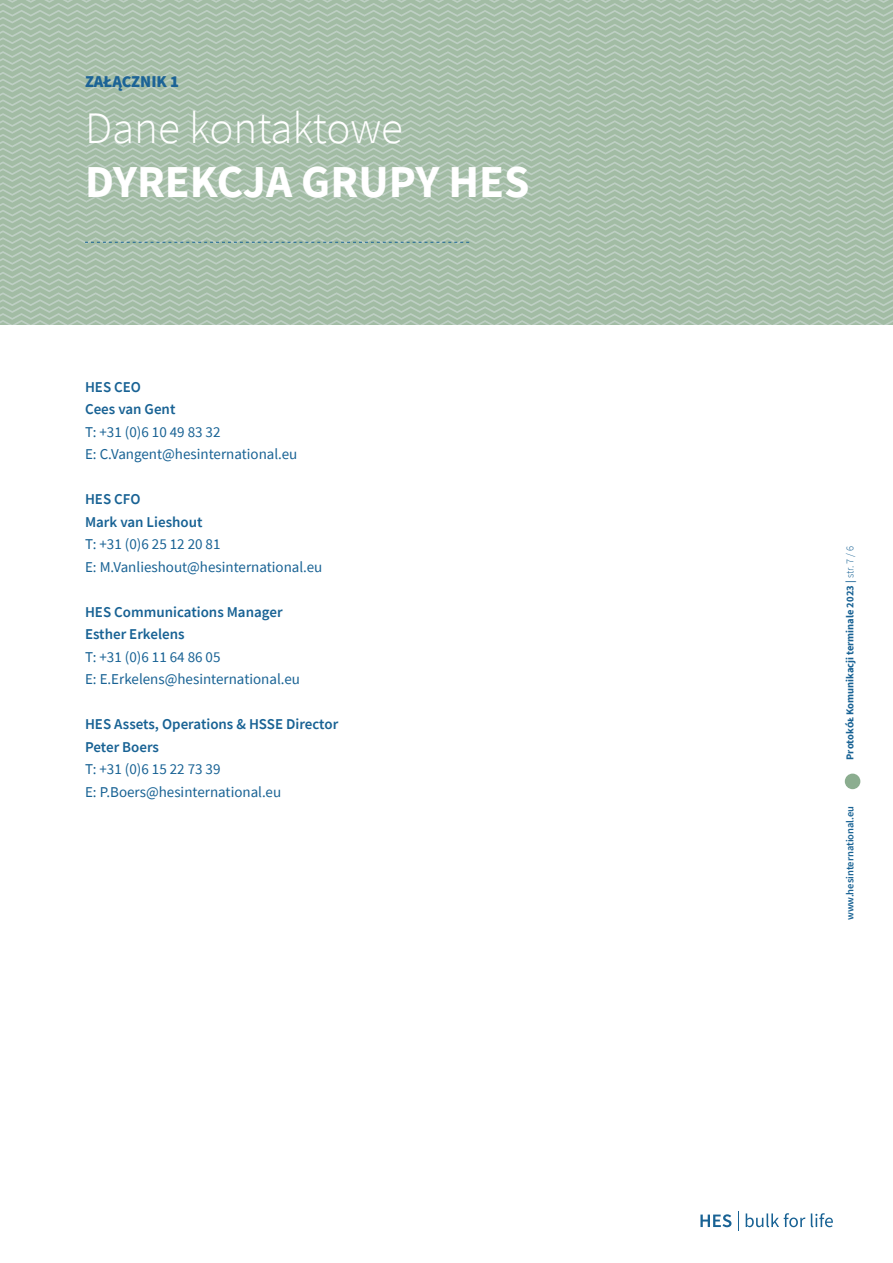
<style>
.page{position:relative;width:893px;height:1263px;background:#fff}
.page>*{position:absolute;margin:0;border:0;box-sizing:border-box;transform-origin:0 0}
.t1{font:700 45.6px "Source Sans Pro";color:#fff}
.t2{font:300 45px "Source Sans Pro";color:#fff}
.t3{font:900 16.5px "Source Sans Pro";color:#1c6396}
.t4{font:15px/22.5px "Source Sans Pro";color:#186294}
.t5{font:600 15px/22.5px "Source Sans Pro";color:#186294}
.t6{font:700 10.5px "Source Sans Pro";color:#186294}
.t7{font:600 10.5px "Source Sans Pro";color:#186294}
.s1{font-weight:600}
.s2{font-weight:300}
</style>
<div class="page">
<div style="left:845px;top:774px;width:15px;height:15px;background:#8bad8f;border-radius:50%"></div>
<svg style="left:700px;top:1214px;width:31px;height:13px"></svg>
<svg style="left:738px;top:1211px;width:1px;height:19px"></svg>
<svg style="left:746px;top:1213px;width:59px;height:14px"></svg>
<svg style="left:811px;top:1213px;width:22px;height:14px"></svg>
<svg style="left:0;top:0;width:893px;height:324px;background:#a9c1ac"></svg>
<p class="t3" style="left:85px;top:70px;width:96px">ZAŁĄCZNIK 1</p>
<h2 class="t2" style="left:85px;top:100px;width:319px">Dane kontaktowe</h2>
<h1 class="t1" style="left:85px;top:151px;width:446px">DYREKCJA GRUPY HES</h1>
<p class="t5" style="left:85px;top:375px;width:92px">HES CEO<br>Cees van Gent</p>
<p class="t4" style="left:85px;top:420px;width:214px">T: +31 (0)6 10 49 83 32<br>E: C.Vangent@hesinternational.eu</p>
<p class="t5" style="left:85px;top:488px;width:119px">HES CFO<br>Mark van Lieshout</p>
<p class="t4" style="left:85px;top:533px;width:239px">T: +31 (0)6 25 12 20 81<br>E: M.Vanlieshout@hesinternational.eu</p>
<p class="t5" style="left:85px;top:600px;width:199px">HES Communications Manager<br>Esther Erkelens</p>
<p class="t4" style="left:85px;top:645px;width:216px">T: +31 (0)6 11 64 86 05<br>E: E.Erkelens@hesinternational.eu</p>
<p class="t5" style="left:85px;top:713px;width:255px">HES Assets, Operations &amp; HSSE Director<br>Peter Boers</p>
<p class="t4" style="left:85px;top:758px;width:198px">T: +31 (0)6 15 22 73 39<br>E: P.Boers@hesinternational.eu</p>
<p class="t6" style="left:843px;top:760px;width:215px;rotate:-90deg">ProtokÓŁ Komunikacji terminale 2023 <span class="s1">|</span> <span class="s2">str. 7 / 6</span></p>
<p class="t7" style="left:843px;top:920px;width:116px;rotate:-90deg">www.hesinternational.eu</p>
</div>
